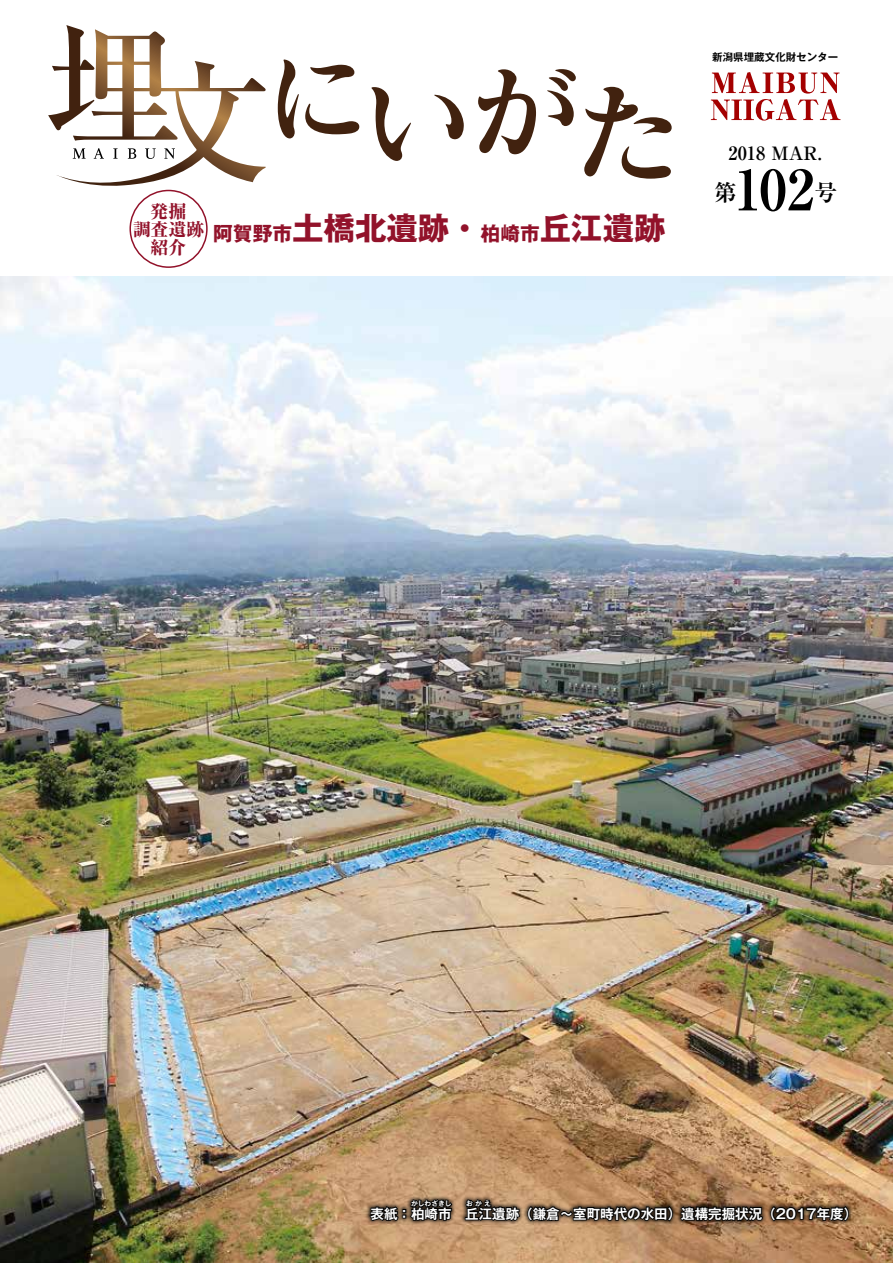
<style>
.page{position:relative;width:893px;height:1263px;background:#fff}
.page>*{position:absolute;margin:0;border:0;box-sizing:border-box;transform-origin:0 0}
.t1{font:700 55.5px "Ryumin Pr 6 N";color:#000}
.t2{font:700 31.35px "Gothic MB101 Pr 6 N";color:#92122a}
.t3{font:700 22.65px "Ryumin Pr 6 N";color:#000}
.t4{font:700 18.3px "Ryumin Pr 6 N";color:#000}
.t5{font:800 17.85px/17.9px "Ryumin Pr 6 N";color:#92122a;text-align:center}
.t6{font:700 13.5px "Gothic MB101 Pr 6 N De";color:#fff}
.t7{font:700 10.5px "Gothic MB101 Pr 6 N De";color:#000}
.t8{font:700 6.75px "Gothic MB101 Pr 6 N De";color:#fff}
.s1{font-size:19.8px}
</style>
<div class="page">
<img style="left:0;top:276px;width:893px;height:987px">
<svg style="left:48px;top:25px;width:624px;height:169px"></svg>
<svg style="left:711px;top:72px;width:129px;height:49px"></svg>
<div style="left:130px;top:190px;width:77px;height:77px;background:#fff;border-radius:50%"></div>
<div style="left:129px;top:190px;width:79px;height:78px;border:2px solid #92122a;border-radius:50%"></div>
<div style="left:365px;top:1195px;width:488px;height:30px;background:#000;opacity:.75"></div>
<svg style="left:367px;top:1182px;width:86px;height:49px;background:#86694e"></svg>
<svg style="left:464px;top:1195px;width:57px;height:33px;background:#624d3a"></svg>
<svg style="left:527px;top:1202px;width:237px;height:39px;background:#775b40"></svg>
<svg style="left:770px;top:1205px;width:80px;height:17px"></svg>
<h3 class="t5" style="left:133px;top:201px;width:73px">発掘<br>調査遺跡紹介</h3>
<h2 class="t2" style="left:213px;top:202px;width:454px"><span class="s1">阿賀野市</span>土橋北遺跡・<span class="s1">柏崎市</span>丘江遺跡</h2>
<p class="t7" style="left:712px;top:48px;width:127px">新潟県埋蔵文化財センター</p>
<h3 class="t4" style="left:728px;top:139px;width:95px">2018 MAR.</h3>
<h3 class="t3" style="left:714px;top:174px;width:24px">第</h3>
<h1 class="t1" style="left:734px;top:146px;width:82px">102</h1>
<h3 class="t3" style="left:814px;top:174px;width:24px">号</h3>
<p class="t8" style="left:411px;top:1198px;width:42px">かしわざきし</p>
<p class="t8" style="left:466px;top:1198px;width:26px">おかえ</p>
<p class="t6" style="left:371px;top:1202px;width:488px">表紙：柏崎市 丘江遺跡（鎌倉〜室町時代の水田）遺構完掘状況（2017年度）</p>
</div>
